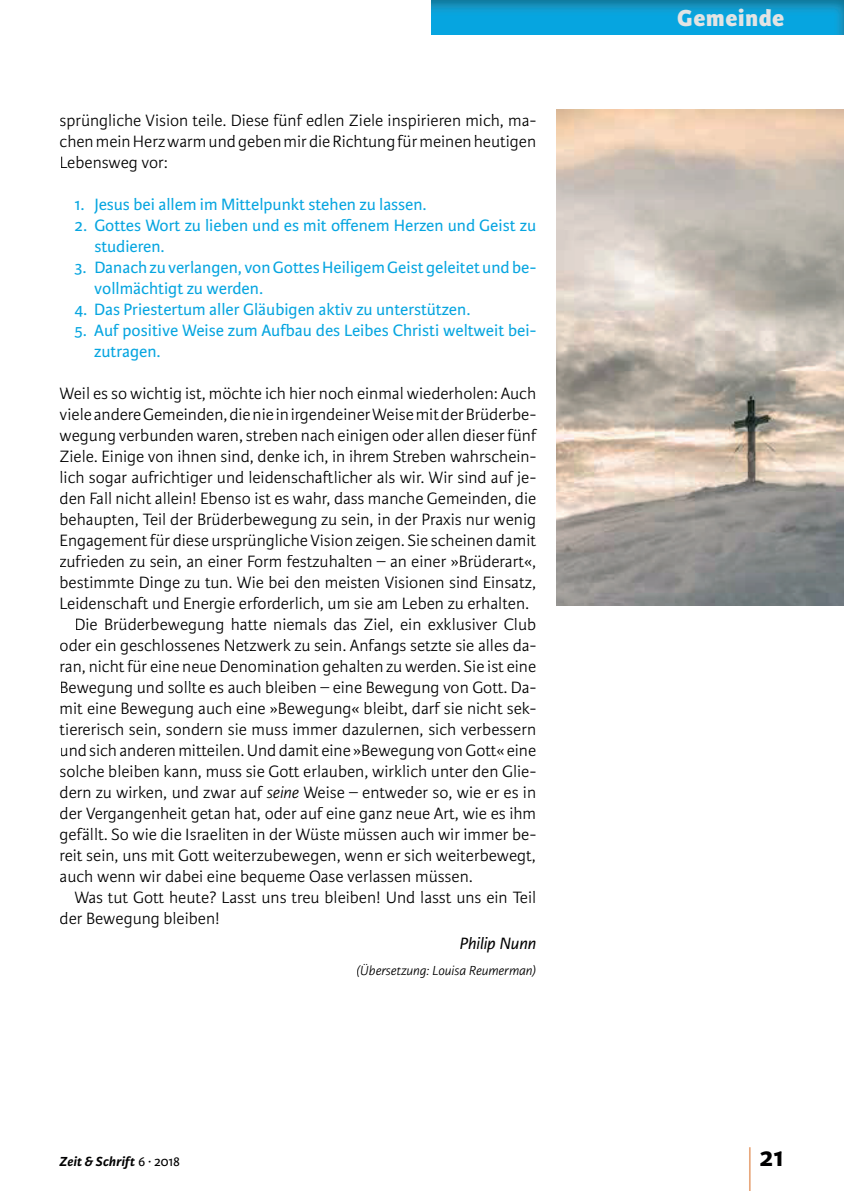
<style>
.page{position:relative;width:844px;height:1191px;background:#fff}
.page>*{position:absolute;margin:0;border:0;box-sizing:border-box;transform-origin:0 0}
.t1{font:300 59.5px "Karmina Sans Basic";color:#db7530;scale:.29 1}
.t2{font:700 28px "Karmina Sans Basic";color:#000001}
.t3{font:800 24.5px "Karmina Sans Basic";letter-spacing:.03em;color:#e2e4e4}
.t4{font:300 17.5px/21px "Karmina Sans Basic";color:#000001;text-align:justify}
.t5{font:17.5px/21px "Karmina Sans Basic";color:#06a5e0}
.t6{font:italic 17.5px "Karmina Sans Basic";color:#000001}
.t7{font:italic 300 14px "Karmina Sans Basic";color:#000001}
.t8{font:italic 700 14px "Karmina Sans Basic";letter-spacing:.015em;color:#000001}
.s1{font-style:italic}
.s2{font-weight:400;font-style:normal}
</style>
<div class="page">
<img style="left:432px;top:0;width:411px;height:35px">
<img style="left:556px;top:109px;width:287px;height:496px">
<p class="t4" style="left:60px;top:110px;width:478px">sprüngliche Vision teile. Diese fünf edlen Ziele inspirieren mich, ma&shy;chen mein Herz warm und geben mir die Richtung für meinen heutigen Lebensweg vor:</p>
<p class="t5" style="left:74px;top:194px;width:353px">1. Jesus bei allem im Mittelpunkt stehen zu lassen.</p>
<p class="t5" style="left:94px;top:215px;width:443px;text-indent:-20px">2. Gottes Wort zu lieben und es mit offenem Herzen und Geist zu studieren.</p>
<p class="t5" style="left:94px;top:257px;width:443px;text-indent:-20px">3. Danach zu verlangen, von Gottes Heiligem Geist geleitet und be&shy;vollmächtigt zu werden.</p>
<p class="t5" style="left:74px;top:299px;width:397px">4. Das Priestertum aller Gläubigen aktiv zu unterstützen.</p>
<p class="t5" style="left:94px;top:320px;width:443px;text-indent:-20px">5. Auf positive Weise zum Aufbau des Leibes Christi weltweit bei&shy;zutragen.</p>
<p class="t4" style="left:60px;top:383px;width:478px">Weil es so wichtig ist, möchte ich hier noch einmal wiederholen: Auch</p>
<p class="t4" style="left:60px;top:404px;width:478px">viele andere Gemeinden, die nie in irgendeiner Weise mit der Brüderbe-</p>
<p class="t4" style="left:60px;top:425px;width:478px">wegung verbunden waren, streben nach einigen oder allen dieser fünf</p>
<p class="t4" style="left:60px;top:446px;width:478px">Ziele. Einige von ihnen sind, denke ich, in ihrem Streben wahrschein-</p>
<p class="t4" style="left:60px;top:467px;width:478px">lich sogar aufrichtiger und leidenschaftlicher als wir. Wir sind auf je-</p>
<p class="t4" style="left:60px;top:488px;width:478px">den Fall nicht allein! Ebenso ist es wahr, dass manche Gemeinden, die</p>
<p class="t4" style="left:60px;top:509px;width:478px">behaupten, Teil der Brüderbewegung zu sein, in der Praxis nur wenig</p>
<p class="t4" style="left:60px;top:530px;width:478px">Engagement für diese ursprüngliche Vision zeigen. Sie scheinen damit</p>
<p class="t4" style="left:60px;top:551px;width:478px">zufrieden zu sein, an einer Form festzuhalten – an einer »Brüderart«,</p>
<p class="t4" style="left:60px;top:572px;width:478px">bestimmte Dinge zu tun. Wie bei den meisten Visionen sind Einsatz,</p>
<p class="t4" style="left:60px;top:593px;width:471px">Leidenschaft und Energie erforderlich, um sie am Leben zu erhalten.</p>
<p class="t4" style="left:74px;top:614px;width:463px">Die Brüderbewegung hatte niemals das Ziel, ein exklusiver Club</p>
<p class="t4" style="left:60px;top:635px;width:478px">oder ein geschlossenes Netzwerk zu sein. Anfangs setzte sie alles da-</p>
<p class="t4" style="left:60px;top:656px;width:478px">ran, nicht für eine neue Denomination gehalten zu werden. Sie ist eine</p>
<p class="t4" style="left:60px;top:677px;width:478px">Bewegung und sollte es auch bleiben – eine Bewegung von Gott. Da-</p>
<p class="t4" style="left:60px;top:698px;width:478px">mit eine Bewegung auch eine »Bewegung« bleibt, darf sie nicht sek-</p>
<p class="t4" style="left:60px;top:719px;width:478px">tiererisch sein, sondern sie muss immer dazulernen, sich verbessern</p>
<p class="t4" style="left:60px;top:740px;width:478px">und sich anderen mitteilen. Und damit eine »Bewegung von Gott« eine</p>
<p class="t4" style="left:60px;top:761px;width:478px">solche bleiben kann, muss sie Gott erlauben, wirklich unter den Glie-</p>
<p class="t4" style="left:60px;top:782px;width:478px">dern zu wirken, und zwar auf <span class="s1">seine</span> Weise – entweder so, wie er es in</p>
<p class="t4" style="left:60px;top:803px;width:478px">der Vergangenheit getan hat, oder auf eine ganz neue Art, wie es ihm</p>
<p class="t4" style="left:60px;top:824px;width:478px">gefällt. So wie die Israeliten in der Wüste müssen auch wir immer be-</p>
<p class="t4" style="left:60px;top:845px;width:478px">reit sein, uns mit Gott weiterzubewegen, wenn er sich weiterbewegt,</p>
<p class="t4" style="left:60px;top:866px;width:414px">auch wenn wir dabei eine bequeme Oase verlassen müssen.</p>
<p class="t4" style="left:74px;top:887px;width:463px">Was tut Gott heute? Lasst uns treu bleiben! Und lasst uns ein Teil</p>
<p class="t4" style="left:60px;top:908px;width:162px">der Bewegung bleiben!</p>
<p class="t6" style="left:459px;top:934px;width:78px">Philip Nunn</p>
<p class="t7" style="left:356px;top:962px;width:181px">(Übersetzung: Louisa Reumerman)</p>
<h3 class="t3" style="left:677px;top:4px;width:109px">Gemeinde</h3>
<h1 class="t1" style="left:747px;top:1140px;width:17px">|</h1>
<p class="t8" style="left:60px;top:1153px;width:122px">Zeit &amp; Schrift <span class="s2">6 ∙ 2018</span></p>
<h2 class="t2" style="left:759px;top:1141px;width:27px">21</h2>
</div>
